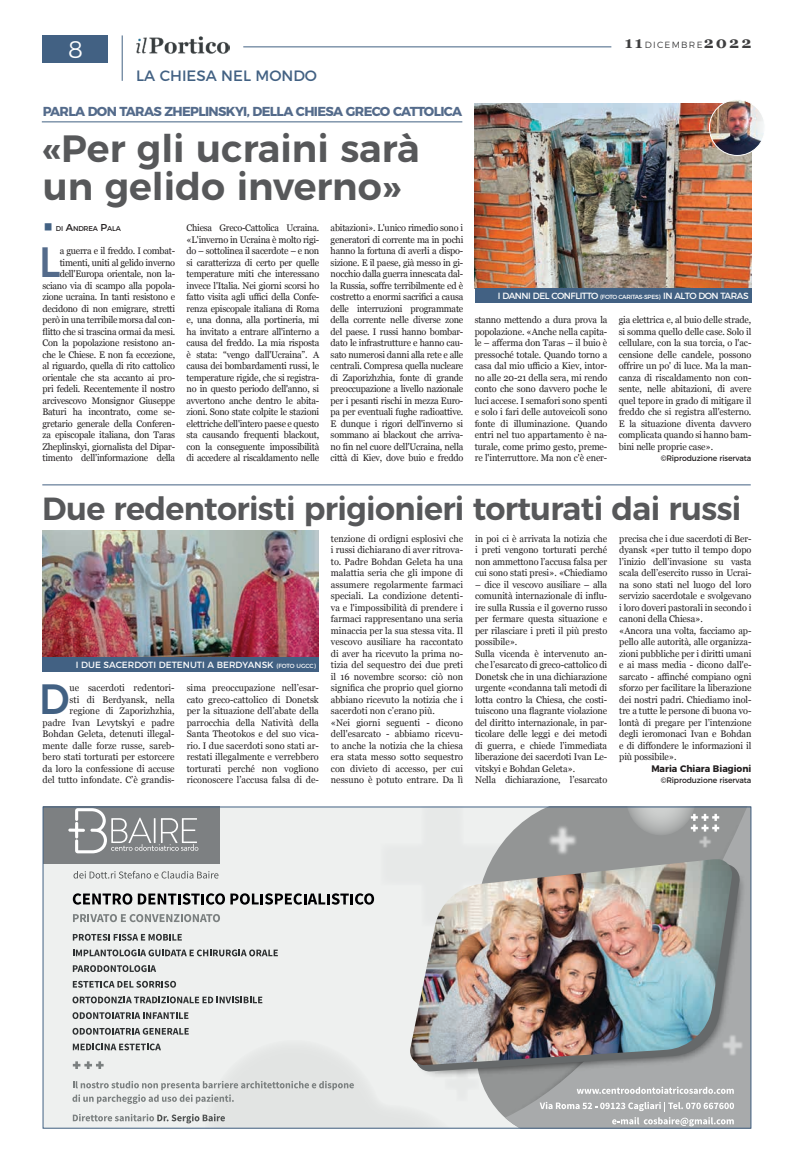
<style>
.page{position:relative;width:794px;height:1163px;background:#fff}
.page>*{position:absolute;margin:0;border:0;box-sizing:border-box;transform-origin:0 0}
.t1{font:500 42.4px "Montserrat";color:#546b8b;scale:.93 1}
.t2{font:500 42.4px "Montserrat";color:#426183;scale:.93 1}
.t3{font:600 38px/38px "Montserrat";color:#57585a}
.t4{font:600 32px "Montserrat";letter-spacing:-.02em;color:#57585a}
.t5{font:300 24px "Montserrat";color:#fff}
.t6{font:15px "Montserrat";color:#426183}
.t7{font:700 13px "Montserrat";letter-spacing:-.05em;color:#546b8b}
.t8{font:9.5px/11.5px "Georgia";letter-spacing:-.01em;color:#231f20;text-align:justify;scale:.96 1}
.t9{font:700 9.5px "Montserrat";color:#231f20;scale:.96 1}
.t10{font:9px "Montserrat";letter-spacing:-.05em;color:#fff}
.t11{font:9px "Montserrat";color:#fff}
.t12{font:300 9px "Montserrat";letter-spacing:.135em;color:#3e3e3f}
.t13{font:8px "Montserrat";letter-spacing:-.01em;color:#231f20;scale:.96 1}
.t14{font:7px "Montserrat";letter-spacing:-.03em;color:#231f20}
.s1{font-size:10px}
.s2{font-family:"Georgia";font-weight:700;font-size:16px}
.s3{font-size:6px}
</style>
<div class="page">
<hr style="left:243px;top:47px;width:368px;height:1px;background:#426183">
<div style="left:43px;top:35px;width:65px;height:27px;background:#426183"></div>
<hr style="left:122px;top:35px;width:1px;height:46px;background:#426183">
<img style="left:136px;top:36px;width:94px;height:18px">
<hr style="left:42px;top:121px;width:420px;height:1px;background:#426183">
<img style="left:475px;top:103px;width:276px;height:185px">
<div style="left:475px;top:288px;width:276px;height:14px;background:#426183"></div>
<div style="left:43px;top:806px;width:708px;height:321px;background:#eef0ef"></div>
<svg style="left:505px;top:808px;width:244px;height:318px;background:#a3a5a5"></svg>
<img style="left:479px;top:832px;width:270px;height:280px">
<svg style="left:479px;top:862px;width:262px;height:209px;background:#989a9a"></svg>
<img style="left:414px;top:859px;width:319px;height:206px">
<svg style="left:626px;top:808px;width:93px;height:27px;background:#acaeae"></svg>
<svg style="left:74px;top:870px;width:144px;height:8px"></svg>
<svg style="left:73px;top:933px;width:109px;height:7px"></svg>
<svg style="left:73px;top:949px;width:205px;height:7px"></svg>
<svg style="left:73px;top:965px;width:83px;height:6px"></svg>
<svg style="left:73px;top:980px;width:103px;height:7px"></svg>
<svg style="left:72px;top:996px;width:190px;height:7px"></svg>
<svg style="left:72px;top:1012px;width:116px;height:6px"></svg>
<svg style="left:72px;top:1027px;width:407px;height:99px"></svg>
<svg style="left:73px;top:893px;width:59px;height:11px"></svg>
<svg style="left:138px;top:893px;width:236px;height:11px"></svg>
<svg style="left:73px;top:914px;width:147px;height:8px"></svg>
<svg style="left:577px;top:1086px;width:157px;height:7px"></svg>
<svg style="left:539px;top:1101px;width:195px;height:25px;background:#b7b9ba"></svg>
<div style="left:43px;top:806px;width:177px;height:57px;background:#7d8082"></div>
<svg style="left:68px;top:808px;width:130px;height:45px"></svg>
<img style="left:43px;top:530px;width:276px;height:127px">
<hr style="left:42px;top:484px;width:708px;height:1px;background:#426183">
<div style="left:43px;top:657px;width:276px;height:14px;background:#426183"></div>
<img style="left:711px;top:101px;width:52px;height:54px">
<div style="left:709px;top:99px;width:56px;height:57px;border:1px solid #fff;border-radius:50%"></div>
<h3 class="t5" style="left:68px;top:30px;width:16px">8</h3>
<h3 class="t6" style="left:136px;top:64px;width:182px">LA CHIESA NEL MONDO</h3>
<h3 class="t7" style="left:43px;top:101px;width:421px">PARLA DON TARAS ZHEPLINSKYI, DELLA CHIESA GRECO CATTOLICA</h3>
<h2 class="t3" style="left:43px;top:127px;width:378px">«Per gli ucraini sarà un gelido inverno»</h2>
<p class="t14" style="left:56px;top:223px;width:66px">DI <span class="s1">A</span>NDREA <span class="s1">P</span>ALA</p>
<h1 class="t1" style="left:39px;top:228px;width:24px">L</h1>
<p class="t8" style="left:43px;top:245px;width:140px;text-align:right">a guerra e il freddo. I combat&shy;timenti, uniti al gelido inverno dell'Europa orientale, non la&shy;sciano via di scampo alla popola&shy;zione ucraina. In tanti resistono e decidono di non emigrare, stretti però in una terribile morsa dal con&shy;flitto che si trascina ormai da mesi.<br>Con la popolazione resistono an&shy;che le Chiese. E non fa eccezione, al riguardo, quella di rito cattolico orientale che sta accanto ai pro&shy;pri fedeli. Recentemente il nostro arcivescovo Monsignor Giuseppe Baturi ha incontrato, come se&shy;gretario generale della Conferen&shy;za episcopale italiana, don Taras Zheplinskyi, giornalista del Dipar&shy;timento dell’informazione della</p>
<p class="t8" style="left:187px;top:222px;width:140px">Chiesa Greco-Cattolica Ucraina. «L'inverno in Ucraina è molto rigi&shy;do – sottolinea il sacerdote – e non si caratterizza di certo per quelle temperature miti che interessano invece l'Italia. Nei giorni scorsi ho fatto visita agli uffici della Confe&shy;renza episcopale italiana di Roma e, una donna, alla portineria, mi ha invitato a entrare all'interno a causa del freddo. La mia risposta è stata: “vengo dall'Ucraina”. A causa dei bombardamenti russi, le temperature rigide, che si registra&shy;no in questo periodo dell'anno, si avvertono anche dentro le abita&shy;zioni. Sono state colpite le stazioni elettriche dell'intero paese e questo sta causando frequenti blackout, con la conseguente impossibilità di accedere al riscaldamento nelle</p>
<p class="t8" style="left:331px;top:222px;width:140px">abitazioni». L'unico rimedio sono i generatori di corrente ma in pochi hanno la fortuna di averli a dispo&shy;sizione. E il paese, già messo in gi&shy;nocchio dalla guerra innescata dal&shy;la Russia, soffre terribilmente ed è costretto a enormi sacrifici a causa delle interruzioni programmate della corrente nelle diverse zone del paese. I russi hanno bombar&shy;dato le infrastrutture e hanno cau&shy;sato numerosi danni alla rete e alle centrali. Compresa quella nucleare di Zaporizhzhia, fonte di grande preoccupazione a livello nazionale per i pesanti rischi in mezza Euro&shy;pa per eventuali fughe radioattive.<br>E dunque i rigori dell'inverno si sommano ai blackout che arriva&shy;no fin nel cuore dell'Ucraina, nella città di Kiev, dove buio e freddo</p>
<p class="t12" style="left:625px;top:37px;width:128px"><span class="s2">11</span>DICEMBRE<span class="s2">2022</span></p>
<p class="t10" style="left:498px;top:288px;width:252px">I DANNI DEL CONFLITTO <span class="s3">(FOTO CARITAS-SPES)</span> IN ALTO DON TARAS</p>
<p class="t8" style="left:475px;top:314px;width:140px">stanno mettendo a dura prova la popolazione. «Anche nella capita&shy;le – afferma don Taras – il buio è pressoché totale. Quando torno a casa dal mio ufficio a Kiev, intor&shy;no alle 20-21 della sera, mi rendo conto che sono davvero poche le luci accese. I semafori sono spenti e solo i fari delle autoveicoli sono fonte di illuminazione. Quando entri nel tuo appartamento è na&shy;turale, come primo gesto, preme&shy;re l'interruttore. Ma non c'è ener-</p>
<p class="t8" style="left:619px;top:314px;width:140px">gia elettrica e, al buio delle strade, si somma quello delle case. Solo il cellulare, con la sua torcia, o l'ac&shy;censione delle candele, possono offrire un po' di luce. Ma la man&shy;canza di riscaldamento non con&shy;sente, nelle abitazioni, di avere quel tepore in grado di mitigare il freddo che si registra all'esterno.<br>E la situazione diventa davvero complicata quando si hanno bam&shy;bini nelle proprie case».</p>
<p class="t13" style="left:660px;top:452px;width:96px">©Riproduzione riservata</p>
<h3 class="t4" style="left:42px;top:482px;width:700px">Due redentoristi prigionieri torturati dai russi</h3>
<p class="t11" style="left:76px;top:657px;width:242px">I DUE SACERDOTI DETENUTI A BERDYANSK <span class="s3">(FOTO UGCC)</span></p>
<p class="t8" style="left:43px;top:682px;width:139px;text-align:right">ue sacerdoti redentori-<br>sti di Berdyansk, nella regione di Zaporizhzhia,<br>padre Ivan Levytskyi e padre<br>Bohdan Geleta, detenuti illegal&shy;mente dalle forze russe, sareb&shy;bero stati torturati per estorcere da loro la confessione di accuse del tutto infondate. C’è grandis-</p>
<p class="t8" style="left:187px;top:682px;width:139px">sima preoccupazione nell’esar&shy;cato greco-cattolico di Donetsk per la situazione dell’abate della parrocchia della Natività della Santa Theotokos e del suo vica&shy;rio. I due sacerdoti sono stati ar&shy;restati illegalmente e verrebbero torturati perché non vogliono riconoscere l’accusa falsa di de-</p>
<h1 class="t2" style="left:39px;top:665px;width:34px">D</h1>
<p class="t8" style="left:331px;top:532px;width:139px;text-align:left">tenzione di ordigni esplosivi che i russi dichiarano di aver ritrova&shy;to. Padre Bohdan Geleta ha una malattia seria che gli impone di assumere regolarmente farmaci speciali. La condizione detenti&shy;va e l'impossibilità di prendere i farmaci rappresentano una seria minaccia per la sua stessa vita. Il vescovo ausiliare ha raccontato di aver ha ricevuto la prima no&shy;tizia del sequestro dei due preti il 16 novembre scorso: ciò non significa che proprio quel giorno abbiano ricevuto la notizia che i sacerdoti non c’erano più.<br>«Nei giorni seguenti - dicono dell'esarcato - abbiamo ricevu&shy;to anche la notizia che la chiesa era stata messo sotto sequestro con divieto di accesso, per cui nessuno è potuto entrare. Da lì</p>
<p class="t8" style="left:475px;top:532px;width:139px">in poi ci è arrivata la notizia che i preti vengono torturati perché non ammettono l’accusa falsa per cui sono stati presi». «Chiediamo</p>
<p class="t8" style="left:475px;top:578px;width:139px;text-align:left">– dice il vescovo ausiliare – alla comunità internazionale di influ&shy;ire sulla Russia e il governo russo per fermare questa situazione e per rilasciare i preti il più presto possibile».<br>Sulla vicenda è intervenuto an&shy;che l’esarcato di greco-cattolico di<br>Donetsk che in una dichiarazione urgente «condanna tali metodi di lotta contro la Chiesa, che costi&shy;tuiscono una flagrante violazione del diritto internazionale, in par&shy;ticolare delle leggi e dei metodi di guerra, e chiede l’immediata liberazione dei sacerdoti Ivan Le&shy;vitskyi e Bohdan Geleta».<br>Nella dichiarazione, l’esarcato</p>
<p class="t8" style="left:619px;top:532px;width:139px;text-align:left">precisa che i due sacerdoti di Ber&shy;dyansk «per tutto il tempo dopo l’inizio dell’invasione su vasta scala dell’esercito russo in Ucrai&shy;na sono stati nel luogo del loro servizio sacerdotale e svolgevano i loro doveri pastorali in secondo i canoni della Chiesa».<br>«Ancora una volta, facciamo ap&shy;pello alle autorità, alle organizza&shy;zioni pubbliche per i diritti umani e ai mass media - dicono dall'e&shy;sarcato - affinché compiano ogni sforzo per facilitare la liberazione dei nostri padri. Chiediamo inol&shy;tre a tutte le persone di buona vo&shy;lontà di pregare per l’intenzione degli ieromonaci Ivan e Bohdan e di diffondere le informazioni il più possibile».</p>
<p class="t9" style="left:651px;top:760px;width:106px">Maria Chiara Biagioni</p>
<p class="t13" style="left:660px;top:774px;width:96px">©Riproduzione riservata</p>
</div>
